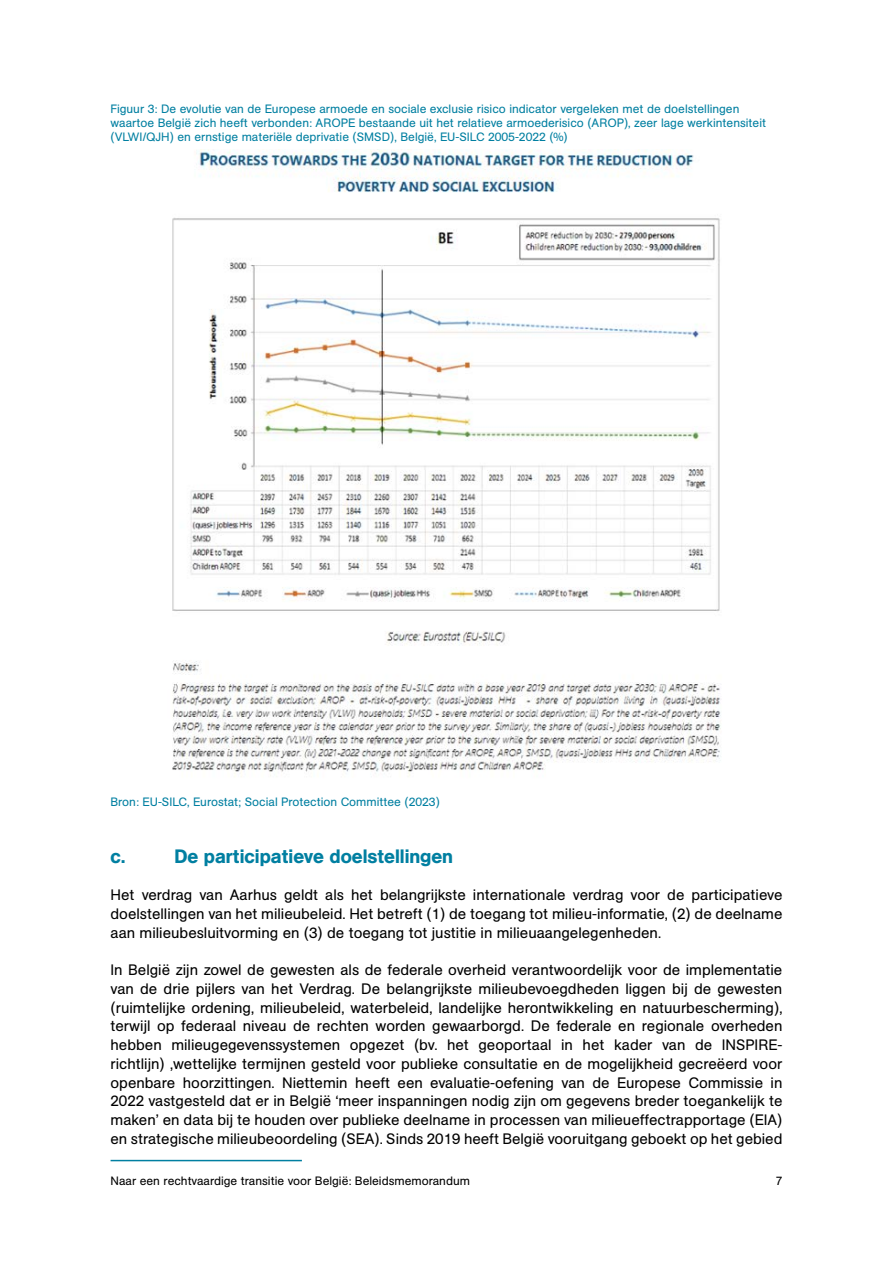
<style>
.page{position:relative;width:893px;height:1263px;background:#fff}
.page>*{position:absolute;margin:0;border:0;box-sizing:border-box;transform-origin:0 0}
.t1{font:500 19.2px "AG Book Pro";color:#007fa1}
.t2{font:15px/18.8px "AG Book Pro";color:#000;text-align:justify}
.t3{font:12px/14.4px "AG Book Pro";color:#007fa1}
.t4{font:12px "AG Book Pro";color:#000}
</style>
<div class="page">
<hr style="left:111px;top:1160px;width:191px;height:1px;background:#007fa1">
<img style="left:172px;top:150px;width:549px;height:627px">
<p class="t3" style="left:111px;top:101px;width:657px">Figuur 3: De evolutie van de Europese armoede en sociale exclusie risico indicator vergeleken met de doelstellingen waartoe België zich heeft verbonden: AROPE bestaande uit het relatieve armoederisico (AROP), zeer lage werkintensiteit (VLWI/QJH) en ernstige materiële deprivatie (SMSD), België, EU-SILC 2005-2022 (%)</p>
<p class="t3" style="left:111px;top:795px;width:331px">Bron: EU-SILC, Eurostat; Social Protection Committee (2023)</p>
<p class="t1" style="left:111px;top:843px;width:17px">c.</p>
<p class="t1" style="left:174px;top:843px;width:280px">De participatieve doelstellingen</p>
<p class="t2" style="left:111px;top:885px;width:673px">Het verdrag van Aarhus geldt als het belangrijkste internationale verdrag voor de participatieve doelstellingen van het milieubeleid. Het betreft (1) de toegang tot milieu-informatie, (2) de deelname aan milieubesluitvorming en (3) de toegang tot justitie in milieuaangelegenheden.</p>
<p class="t2" style="left:111px;top:960px;width:673px">In België zijn zowel de gewesten als de federale overheid verantwoordelijk voor de implementatie van de drie pijlers van het Verdrag. De belangrijkste milieubevoegdheden liggen bij de gewesten (ruimtelijke ordening, milieubeleid, waterbeleid, landelijke herontwikkeling en natuurbescherming), terwijl op federaal niveau de rechten worden gewaarborgd. De federale en regionale overheden hebben milieugegevenssystemen opgezet (bv. het geoportaal in het kader van de INSPIRE&shy;richtlijn) ,wettelijke termijnen gesteld voor publieke consultatie en de mogelijkheid gecreëerd voor openbare hoorzittingen. Niettemin heeft een evaluatie-oefening van de Europese Commissie in 2022 vastgesteld dat er in België ‘meer inspanningen nodig zijn om gegevens breder toegankelijk te maken’ en data bij te houden over publieke deelname in processen van milieueffectrapportage (EIA) en strategische milieubeoordeling (SEA). Sinds 2019 heeft België vooruitgang geboekt op het gebied</p>
<p class="t4" style="left:111px;top:1173px;width:361px">Naar een rechtvaardige transitie voor België: Beleidsmemorandum</p>
<p class="t4" style="left:776px;top:1173px;width:8px">7</p>
</div>
